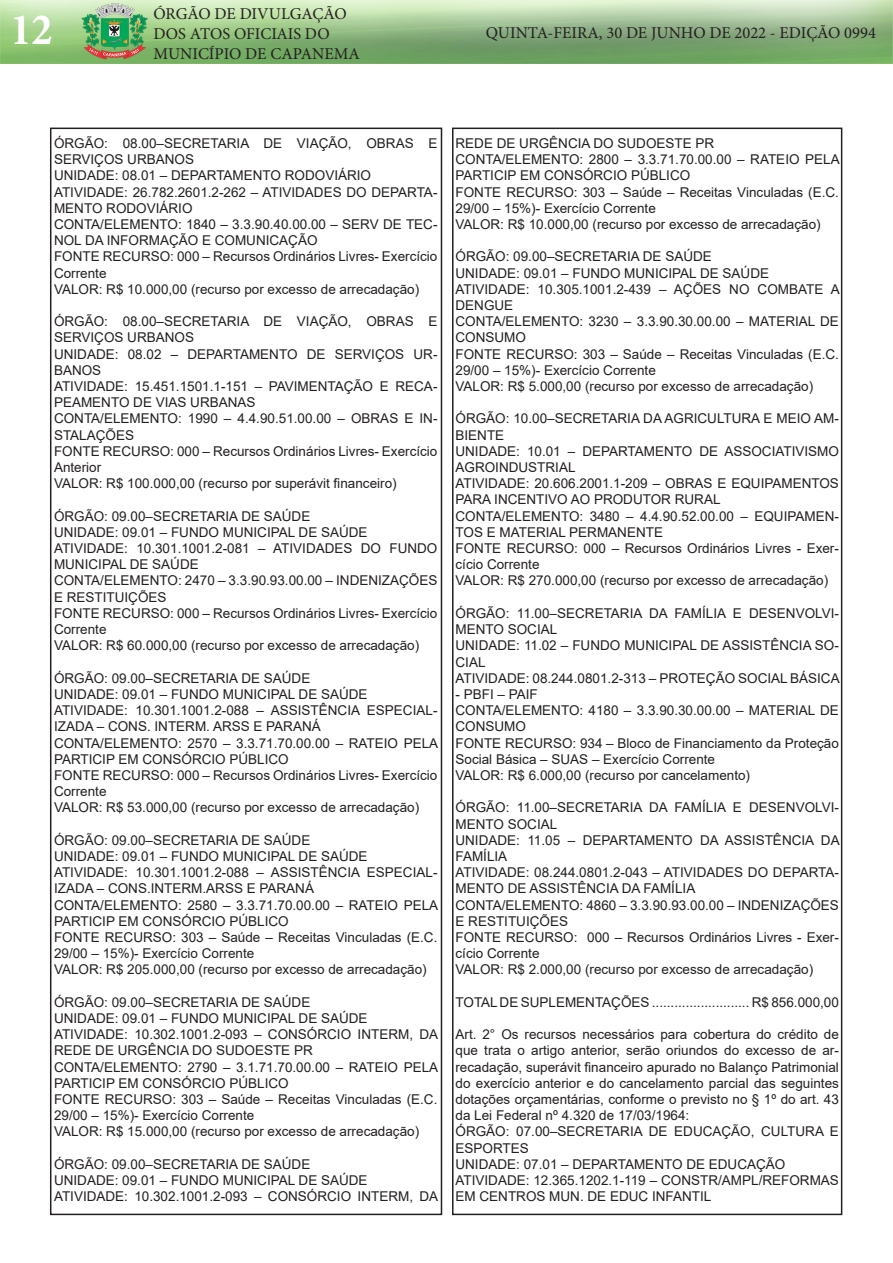
<style>
.page{position:relative;width:893px;height:1263px;background:#fff}
.page>*{position:absolute;margin:0;border:0;box-sizing:border-box;transform-origin:0 0}
.t1{font:700 condensed 45px "Minion Pro";color:#fff}
.t2{font:16.5px/19.8px "Minion Pro";color:#231f20}
.t3{font:13.5px/16.2px "Arial";color:#231f20}
</style>
<div class="page">
<div style="left:50px;top:128px;width:392px;height:1087px;border:2px solid #231f20"></div>
<img style="left:0;top:0;width:893px;height:64px">
<div style="left:452px;top:128px;width:390px;height:1087px;border:2px solid #231f20"></div>
<h1 class="t1" style="left:11px;top:-1px;width:43px">12</h1>
<p class="t2" style="left:153px;top:4px;width:208px">ÓRGÃO DE DIVULGAÇÃO<br>DOS ATOS OFICIAIS DO<br>MUNICÍPIO DE CAPANEMA</p>
<p class="t2" style="left:486px;top:23px;width:392px">QUINTA-FEIRA, 30 DE JUNHO DE 2022 - EDIÇÃO 0994</p>
<p class="t3" style="left:54px;top:135px;width:385px">ÓRGÃO: 08.00–SECRETARIA DE VIAÇÃO, OBRAS E<br>SERVIÇOS URBANOS</p>
<p class="t3" style="left:54px;top:167px;width:319px">UNIDADE: 08.01 – DEPARTAMENTO RODOVIÁRIO</p>
<p class="t3" style="left:54px;top:184px;width:385px">ATIVIDADE: 26.782.2601.2-262 – ATIVIDADES DO DEPARTA-<br>MENTO RODOVIÁRIO</p>
<p class="t3" style="left:54px;top:216px;width:385px">CONTA/ELEMENTO: 1840 – 3.3.90.40.00.00 – SERV DE TEC-<br>NOL DA INFORMAÇÃO E COMUNICAÇÃO</p>
<p class="t3" style="left:54px;top:248px;width:385px">FONTE RECURSO: 000 – Recursos Ordinários Livres- Exercício<br>Corrente</p>
<p class="t3" style="left:54px;top:281px;width:367px">VALOR: R$ 10.000,00 (recurso por excesso de arrecadação)</p>
<p class="t3" style="left:54px;top:313px;width:385px">ÓRGÃO: 08.00–SECRETARIA DE VIAÇÃO, OBRAS E<br>SERVIÇOS URBANOS</p>
<p class="t3" style="left:54px;top:346px;width:385px">UNIDADE: 08.02 – DEPARTAMENTO DE SERVIÇOS UR-<br>BANOS</p>
<p class="t3" style="left:54px;top:378px;width:385px">ATIVIDADE: 15.451.1501.1-151 – PAVIMENTAÇÃO E RECA-<br>PEAMENTO DE VIAS URBANAS</p>
<p class="t3" style="left:54px;top:410px;width:385px">CONTA/ELEMENTO: 1990 – 4.4.90.51.00.00 – OBRAS E IN-<br>STALAÇÕES</p>
<p class="t3" style="left:54px;top:443px;width:385px">FONTE RECURSO: 000 – Recursos Ordinários Livres- Exercício<br>Anterior</p>
<p class="t3" style="left:54px;top:475px;width:344px">VALOR: R$ 100.000,00 (recurso por superávit financeiro)</p>
<p class="t3" style="left:54px;top:508px;width:258px">ÓRGÃO: 09.00–SECRETARIA DE SAÚDE</p>
<p class="t3" style="left:54px;top:524px;width:315px">UNIDADE: 09.01 – FUNDO MUNICIPAL DE SAÚDE</p>
<p class="t3" style="left:54px;top:540px;width:385px">ATIVIDADE: 10.301.1001.2-081 – ATIVIDADES DO FUNDO<br>MUNICIPAL DE SAÚDE</p>
<p class="t3" style="left:54px;top:572px;width:385px">CONTA/ELEMENTO: 2470 – 3.3.90.93.00.00 – INDENIZAÇÕES<br>E RESTITUIÇÕES</p>
<p class="t3" style="left:54px;top:605px;width:385px">FONTE RECURSO: 000 – Recursos Ordinários Livres- Exercício<br>Corrente</p>
<p class="t3" style="left:54px;top:637px;width:367px">VALOR: R$ 60.000,00 (recurso por excesso de arrecadação)</p>
<p class="t3" style="left:54px;top:670px;width:258px">ÓRGÃO: 09.00–SECRETARIA DE SAÚDE</p>
<p class="t3" style="left:54px;top:686px;width:315px">UNIDADE: 09.01 – FUNDO MUNICIPAL DE SAÚDE</p>
<p class="t3" style="left:54px;top:702px;width:385px">ATIVIDADE: 10.301.1001.2-088 – ASSISTÊNCIA ESPECIAL-<br>IZADA – CONS. INTERM. ARSS E PARANÁ</p>
<p class="t3" style="left:54px;top:734px;width:386px">CONTA/ELEMENTO: 2570 – 3.3.71.70.00.00 – RATEIO PELA<br>PARTICIP EM CONSÓRCIO PÚBLICO</p>
<p class="t3" style="left:54px;top:767px;width:385px">FONTE RECURSO: 000 – Recursos Ordinários Livres- Exercício<br>Corrente</p>
<p class="t3" style="left:54px;top:799px;width:367px">VALOR: R$ 53.000,00 (recurso por excesso de arrecadação)</p>
<p class="t3" style="left:54px;top:832px;width:258px">ÓRGÃO: 09.00–SECRETARIA DE SAÚDE</p>
<p class="t3" style="left:54px;top:848px;width:315px">UNIDADE: 09.01 – FUNDO MUNICIPAL DE SAÚDE</p>
<p class="t3" style="left:54px;top:864px;width:385px">ATIVIDADE: 10.301.1001.2-088 – ASSISTÊNCIA ESPECIAL-<br>IZADA – CONS.INTERM.ARSS E PARANÁ</p>
<p class="t3" style="left:54px;top:896px;width:386px">CONTA/ELEMENTO: 2580 – 3.3.71.70.00.00 – RATEIO PELA<br>PARTICIP EM CONSÓRCIO PÚBLICO</p>
<p class="t3" style="left:54px;top:929px;width:385px">FONTE RECURSO: 303 – Saúde – Receitas Vinculadas (E.C.<br>29/00 – 15%)- Exercício Corrente</p>
<p class="t3" style="left:54px;top:961px;width:374px">VALOR: R$ 205.000,00 (recurso por excesso de arrecadação)</p>
<p class="t3" style="left:54px;top:994px;width:258px">ÓRGÃO: 09.00–SECRETARIA DE SAÚDE</p>
<p class="t3" style="left:54px;top:1010px;width:315px">UNIDADE: 09.01 – FUNDO MUNICIPAL DE SAÚDE</p>
<p class="t3" style="left:54px;top:1026px;width:386px">ATIVIDADE: 10.302.1001.2-093 – CONSÓRCIO INTERM, DA<br>REDE DE URGÊNCIA DO SUDOESTE PR</p>
<p class="t3" style="left:54px;top:1058px;width:386px">CONTA/ELEMENTO: 2790 – 3.1.71.70.00.00 – RATEIO PELA<br>PARTICIP EM CONSÓRCIO PÚBLICO</p>
<p class="t3" style="left:54px;top:1091px;width:385px">FONTE RECURSO: 303 – Saúde – Receitas Vinculadas (E.C.<br>29/00 – 15%)- Exercício Corrente</p>
<p class="t3" style="left:54px;top:1123px;width:367px">VALOR: R$ 15.000,00 (recurso por excesso de arrecadação)</p>
<p class="t3" style="left:54px;top:1156px;width:258px">ÓRGÃO: 09.00–SECRETARIA DE SAÚDE</p>
<p class="t3" style="left:54px;top:1172px;width:315px">UNIDADE: 09.01 – FUNDO MUNICIPAL DE SAÚDE</p>
<p class="t3" style="left:54px;top:1188px;width:386px">ATIVIDADE: 10.302.1001.2-093 – CONSÓRCIO INTERM, DA</p>
<p class="t3" style="left:455px;top:135px;width:260px">REDE DE URGÊNCIA DO SUDOESTE PR</p>
<p class="t3" style="left:455px;top:151px;width:386px">CONTA/ELEMENTO: 2800 – 3.3.71.70.00.00 – RATEIO PELA<br>PARTICIP EM CONSÓRCIO PÚBLICO</p>
<p class="t3" style="left:455px;top:184px;width:385px">FONTE RECURSO: 303 – Saúde – Receitas Vinculadas (E.C.<br>29/00 – 15%)- Exercício Corrente</p>
<p class="t3" style="left:455px;top:216px;width:367px">VALOR: R$ 10.000,00 (recurso por excesso de arrecadação)</p>
<p class="t3" style="left:455px;top:248px;width:258px">ÓRGÃO: 09.00–SECRETARIA DE SAÚDE</p>
<p class="t3" style="left:455px;top:265px;width:315px">UNIDADE: 09.01 – FUNDO MUNICIPAL DE SAÚDE</p>
<p class="t3" style="left:455px;top:281px;width:386px">ATIVIDADE: 10.305.1001.2-439 – AÇÕES NO COMBATE A<br>DENGUE</p>
<p class="t3" style="left:455px;top:313px;width:385px">CONTA/ELEMENTO: 3230 – 3.3.90.30.00.00 – MATERIAL DE<br>CONSUMO</p>
<p class="t3" style="left:455px;top:346px;width:385px">FONTE RECURSO: 303 – Saúde – Receitas Vinculadas (E.C.<br>29/00 – 15%)- Exercício Corrente</p>
<p class="t3" style="left:455px;top:378px;width:359px">VALOR: R$ 5.000,00 (recurso por excesso de arrecadação)</p>
<p class="t3" style="left:455px;top:410px;width:385px">ÓRGÃO: 10.00–SECRETARIA DA AGRICULTURA E MEIO AM-<br>BIENTE</p>
<p class="t3" style="left:455px;top:443px;width:385px">UNIDADE: 10.01 – DEPARTAMENTO DE ASSOCIATIVISMO<br>AGROINDUSTRIAL</p>
<p class="t3" style="left:455px;top:475px;width:385px">ATIVIDADE: 20.606.2001.1-209 – OBRAS E EQUIPAMENTOS<br>PARA INCENTIVO AO PRODUTOR RURAL</p>
<p class="t3" style="left:455px;top:508px;width:385px">CONTA/ELEMENTO: 3480 – 4.4.90.52.00.00 – EQUIPAMEN-<br>TOS E MATERIAL PERMANENTE</p>
<p class="t3" style="left:455px;top:540px;width:385px">FONTE RECURSO: 000 – Recursos Ordinários Livres - Exer&shy;cício Corrente</p>
<p class="t3" style="left:455px;top:572px;width:374px">VALOR: R$ 270.000,00 (recurso por excesso de arrecadação)</p>
<p class="t3" style="left:455px;top:605px;width:385px">ÓRGÃO: 11.00–SECRETARIA DA FAMÍLIA E DESENVOLVI-<br>MENTO SOCIAL</p>
<p class="t3" style="left:455px;top:637px;width:385px">UNIDADE: 11.02 – FUNDO MUNICIPAL DE ASSISTÊNCIA SO-<br>CIAL</p>
<p class="t3" style="left:455px;top:670px;width:386px">ATIVIDADE: 08.244.0801.2-313 – PROTEÇÃO SOCIAL BÁSICA</p>
<p class="t3" style="left:455px;top:686px;width:84px">- PBFI – PAIF</p>
<p class="t3" style="left:455px;top:702px;width:385px">CONTA/ELEMENTO: 4180 – 3.3.90.30.00.00 – MATERIAL DE<br>CONSUMO</p>
<p class="t3" style="left:455px;top:734px;width:385px">FONTE RECURSO: 934 – Bloco de Financiamento da Proteção<br>Social Básica – SUAS – Exercício Corrente</p>
<p class="t3" style="left:455px;top:767px;width:296px">VALOR: R$ 6.000,00 (recurso por cancelamento)</p>
<p class="t3" style="left:455px;top:799px;width:385px">ÓRGÃO: 11.00–SECRETARIA DA FAMÍLIA E DESENVOLVI-<br>MENTO SOCIAL</p>
<p class="t3" style="left:455px;top:832px;width:386px">UNIDADE: 11.05 – DEPARTAMENTO DA ASSISTÊNCIA DA<br>FAMÍLIA</p>
<p class="t3" style="left:455px;top:864px;width:385px">ATIVIDADE: 08.244.0801.2-043 – ATIVIDADES DO DEPARTA-<br>MENTO DE ASSISTÊNCIA DA FAMÍLIA</p>
<p class="t3" style="left:455px;top:896px;width:385px">CONTA/ELEMENTO: 4860 – 3.3.90.93.00.00 – INDENIZAÇÕES<br>E RESTITUIÇÕES</p>
<p class="t3" style="left:455px;top:929px;width:385px">FONTE RECURSO: 000 – Recursos Ordinários Livres - Exer&shy;cício Corrente</p>
<p class="t3" style="left:455px;top:961px;width:359px">VALOR: R$ 2.000,00 (recurso por excesso de arrecadação)</p>
<p class="t3" style="left:455px;top:994px;width:385px">TOTAL DE SUPLEMENTAÇÕES .......................... R$ 856.000,00</p>
<p class="t3" style="left:455px;top:1026px;width:385px;text-align:justify">Art. 2° Os recursos necessários para cobertura do crédito de que trata o artigo anterior, serão oriundos do excesso de ar&shy;recadação, superávit financeiro apurado no Balanço Patrimonial do exercício anterior e do cancelamento parcial das seguintes dotações orçamentárias, conforme o previsto no § 1º do art. 43 da Lei Federal nº 4.320 de 17/03/1964:</p>
<p class="t3" style="left:455px;top:1123px;width:385px">ÓRGÃO: 07.00–SECRETARIA DE EDUCAÇÃO, CULTURA E<br>ESPORTES</p>
<p class="t3" style="left:455px;top:1156px;width:331px">UNIDADE: 07.01 – DEPARTAMENTO DE EDUCAÇÃO</p>
<p class="t3" style="left:455px;top:1172px;width:385px">ATIVIDADE: 12.365.1202.1-119 – CONSTR/AMPL/REFORMAS<br>EM CENTROS MUN. DE EDUC INFANTIL</p>
</div>
